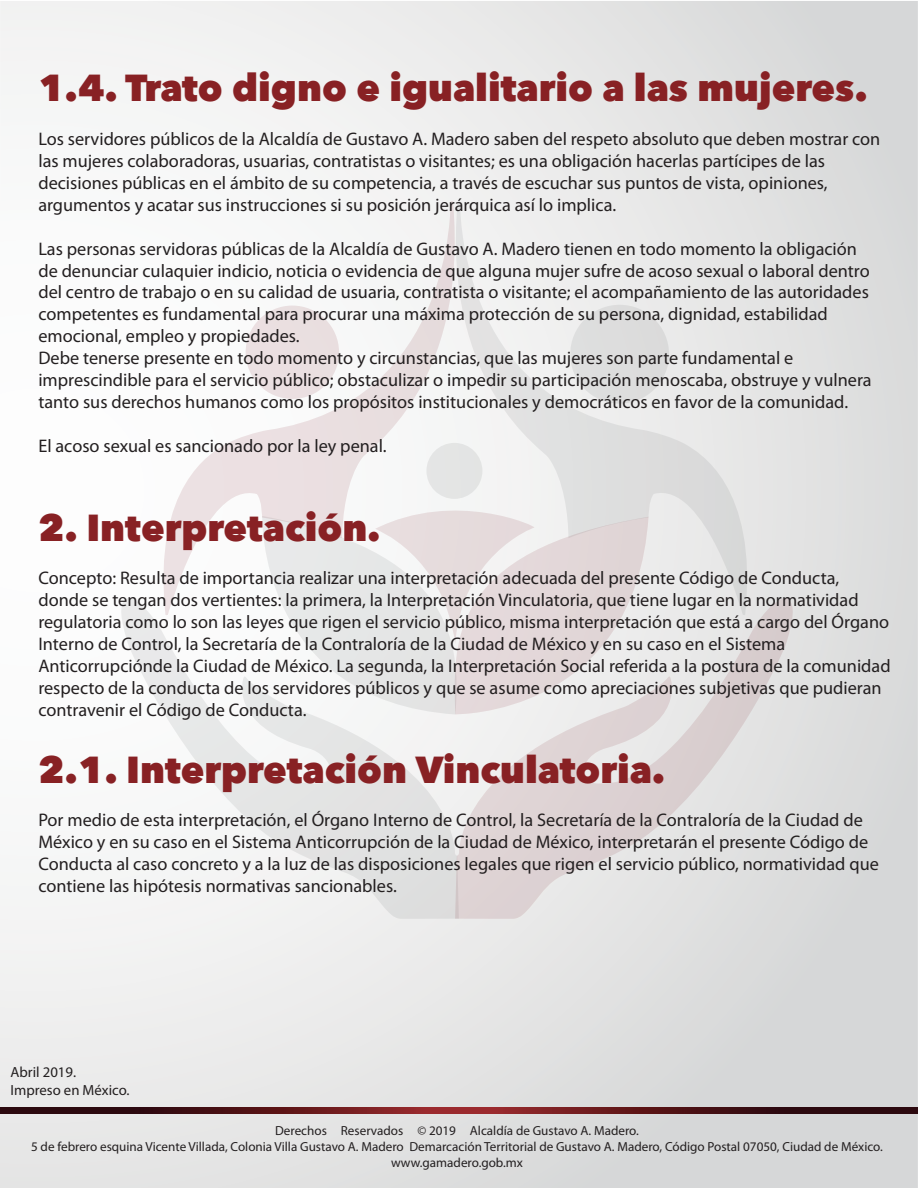
<style>
.page{position:relative;width:918px;height:1188px;background:#fff}
.page>*{position:absolute;margin:0;border:0;box-sizing:border-box;transform-origin:0 0}
.t1{font:800 37.5px "Avenir Next";color:#882124}
.t2{font:18.3px/21.9px "Myriad Pro";color:#231f20}
.t3{font:14.7px/17.7px "Myriad Pro";color:#231f20}
.t4{font:13.2px/15.8px "Myriad Pro";color:#231f20;text-align:center}
</style>
<div class="page">
<div style="left:0;top:1px;width:918px;height:1187px;background:linear-gradient(to right,#f8f7f7,#d7d7d7)"></div>
<svg style="left:163px;top:201px;width:292px;height:397px;fill:#f5f6f6"></svg>
<svg style="left:456px;top:201px;width:291px;height:397px;fill:#e8e8e8"></svg>
<svg style="left:121px;top:598px;width:334px;height:321px;fill:#f2f2f2"></svg>
<svg style="left:455px;top:598px;width:338px;height:321px;background:#e2ddde"></svg>
<svg style="left:0;top:1107px;width:918px;height:6px;background:#541418"></svg>
<h1 class="t1" style="left:38px;top:65px;width:831px">1.4. Trato digno e igualitario a las mujeres.</h1>
<p class="t2" style="left:38px;top:128px;width:844px">Los servidores públicos de la Alcaldía de Gustavo A. Madero saben del respeto absoluto que deben mostrar con las mujeres colaboradoras, usuarias, contratistas o visitantes; es una obligación hacerlas partícipes de las decisiones públicas en el ámbito de su competencia, a través de escuchar sus puntos de vista, opiniones, argumentos y acatar sus instrucciones si su posición jerárquica así lo implica.</p>
<p class="t2" style="left:38px;top:237px;width:835px">Las personas servidoras públicas de la Alcaldía de Gustavo A. Madero tienen en todo momento la obligación de denunciar culaquier indicio, noticia o evidencia de que alguna mujer sufre de acoso sexual o laboral dentro del centro de trabajo o en su calidad de usuaria, contratista o visitante; el acompañamiento de las autoridades competentes es fundamental para procurar una máxima protección de su persona, dignidad, estabilidad emocional, empleo y propiedades.<br>Debe tenerse presente en todo momento y circunstancias, que las mujeres son parte fundamental e imprescindible para el servicio público; obstaculizar o impedir su participación menoscaba, obstruye y vulnera tanto sus derechos humanos como los propósitos institucionales y democráticos en favor de la comunidad.</p>
<p class="t2" style="left:38px;top:434px;width:350px">El acoso sexual es sancionado por la ley penal.</p>
<h1 class="t1" style="left:38px;top:504px;width:344px">2. Interpretación.</h1>
<p class="t2" style="left:38px;top:567px;width:854px">Concepto: Resulta de importancia realizar una interpretación adecuada del presente Código de Conducta, donde se tengan dos vertientes: la primera, la Interpretación Vinculatoria, que tiene lugar en la normatividad regulatoria como lo son las leyes que rigen el servicio público, misma interpretación que está a cargo del Órgano Interno de Control, la Secretaría de la Contraloría de la Ciudad de México y en su caso en el Sistema Anticorrupciónde la Ciudad de México. La segunda, la Interpretación Social referida a la postura de la comunidad respecto de la conducta de los servidores públicos y que se asume como apreciaciones subjetivas que pudieran contravenir el Código de Conducta.</p>
<h1 class="t1" style="left:38px;top:746px;width:629px">2.1. Interpretación Vinculatoria.</h1>
<p class="t2" style="left:38px;top:809px;width:842px">Por medio de esta interpretación, el Órgano Interno de Control, la Secretaría de la Contraloría de la Ciudad de México y en su caso en el Sistema Anticorrupción de la Ciudad de México, interpretarán el presente Código de Conducta al caso concreto y a la luz de las disposiciones legales que rigen el servicio público, normatividad que contiene las hipótesis normativas sancionables.</p>
<p class="t3" style="left:11px;top:1063px;width:121px">Abril 2019.<br>Impreso en México.</p>
<p class="t4" style="left:31px;top:1123px;width:853px">Derechos Reservados © 2019 Alcaldía de Gustavo A. Madero.<br>5 de febrero esquina Vicente Villada, Colonia Villa Gustavo A. Madero Demarcación Territorial de Gustavo A. Madero, Código Postal 07050, Ciudad de México. www.gamadero.gob.mx</p>
</div>
